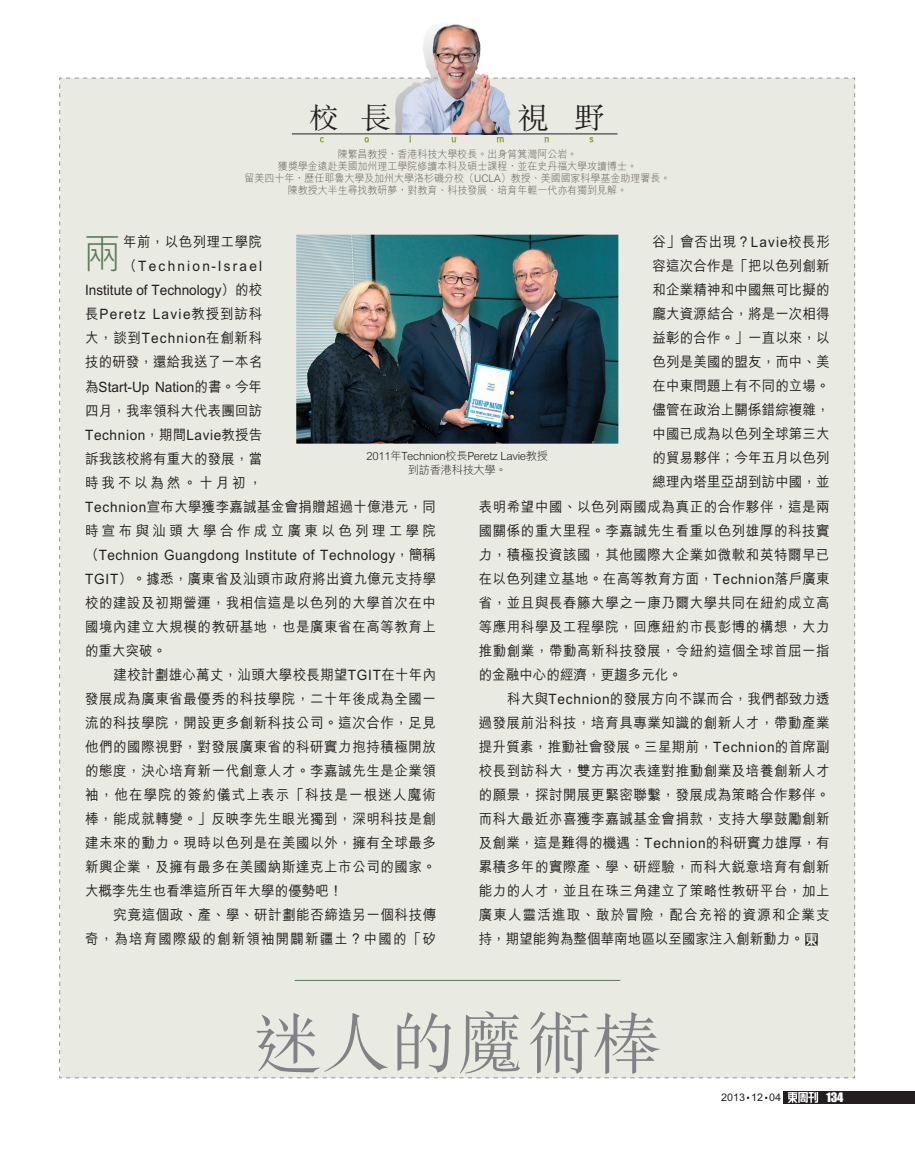
<style>
.page{position:relative;width:915px;height:1149px;background:#fff}
.page>*{position:absolute;margin:0;border:0;box-sizing:border-box;transform-origin:0 0}
.t1{font:300 67.5px "M Sung HK";letter-spacing:.005em;color:#808285}
.t2{font:300 41.25px "M Hei HK";color:#597758;scale:.91 1}
.t3{font:300 30px "M Sung HK";color:#231f20}
.t4{font:500 14.25px/24px "M Hei HK";letter-spacing:.04em;color:#231f20;scale:.95 1}
.t5{font:500 14.25px "M Hei HK";letter-spacing:.01em;color:#231f20;scale:.95 1}
.t6{font:500 14.25px/24px "M Hei HK";color:#231f20;text-align:right;scale:.95 1}
.t7{font:500 14.25px "M Hei HK";letter-spacing:.02em;color:#231f20;scale:.95 1}
.t8{font:500 14.25px/24px "M Hei HK";letter-spacing:.085em;color:#231f20;text-align:right;scale:.95 1}
.t9{font:500 14.25px "M Hei HK";letter-spacing:.015em;color:#231f20;scale:.95 1}
.t10{font:12px "Impact";color:#fff;scale:1.05 1}
.t11{font:300 11.25px/13.5px "M Hei HK";letter-spacing:-.025em;color:#231f20;text-align:center}
.t12{font:300 10.5px/12px "M Hei HK";color:#645e55;text-align:center;scale:.95 1}
.t13{font:500 10.5px "M Hei HK";color:#231f20}
</style>
<div class="page">
<img style="left:382px;top:24px;width:150px;height:54px">
<div style="left:783px;top:1090px;width:131px;height:13px;background:#231f20"></div>
<img style="left:787px;top:1092px;width:31px;height:10px">
<div style="left:59px;top:78px;width:795px;height:1000px;background:#e9eae1"></div>
<img style="left:296px;top:234px;width:322px;height:209px">
<h3 class="t3" style="left:517px;top:97px;width:89px">視 野</h3>
<h3 class="t3" style="left:308px;top:97px;width:85px">校 長</h3>
<p class="t12" style="left:244px;top:148px;width:450px">陳繁昌教授，香港科技大學校長。出身筲箕灣阿公岩。<br>獲獎學金遠赴美國加州理工學院修讀本科及碩士課程，並在史丹福大學攻讀博士。<br>留美四十年，歷任耶魯大學及加州大學洛杉磯分校（UCLA）教授、美國國家科學基金助理署長。陳教授大半生尋找教研夢，對教育、科技發展、培育年輕一代亦有獨到見解。</p>
<p class="t4" style="left:652px;top:229px;width:188px">谷」會否出現？Lavie校長形</p>
<p class="t5" style="left:652px;top:256px;width:188px">容這次合作是「把以色列創新</p>
<p class="t5" style="left:652px;top:280px;width:188px">和企業精神和中國無可比擬的</p>
<p class="t5" style="left:652px;top:304px;width:188px">龐大資源結合，將是一次相得</p>
<p class="t5" style="left:652px;top:328px;width:188px">益彰的合作。」一直以來，以</p>
<p class="t5" style="left:652px;top:352px;width:188px">色列是美國的盟友，而中、美</p>
<p class="t5" style="left:652px;top:376px;width:188px">在中東問題上有不同的立場。</p>
<p class="t5" style="left:652px;top:400px;width:188px">儘管在政治上關係錯綜複雜，</p>
<p class="t5" style="left:652px;top:423px;width:188px">中國已成為以色列全球第三大</p>
<p class="t5" style="left:652px;top:447px;width:188px">的貿易夥伴；今年五月以色列</p>
<p class="t5" style="left:652px;top:471px;width:188px">總理內塔里亞胡到訪中國，並</p>
<p class="t4" style="left:478px;top:493px;width:371px">表明希望中國、以色列兩國成為真正的合作夥伴，這是兩</p>
<p class="t4" style="left:478px;top:517px;width:371px">國關係的重大里程。李嘉誠先生看重以色列雄厚的科技實</p>
<p class="t4" style="left:478px;top:541px;width:371px">力，積極投資該國，其他國際大企業如微軟和英特爾早已</p>
<p class="t7" style="left:478px;top:567px;width:371px">在以色列建立基地。在高等教育方面，Technion落戶廣東</p>
<p class="t4" style="left:478px;top:589px;width:371px">省，並且與長春籐大學之一康乃爾大學共同在紐約成立高</p>
<p class="t4" style="left:478px;top:613px;width:371px">等應用科學及工程學院，回應紐約市長彭博的構想，大力</p>
<p class="t4" style="left:478px;top:637px;width:371px">推動創業，帶動高新科技發展，令紐約這個全球首屈一指</p>
<p class="t6" style="left:478px;top:661px;width:215px">的金融中心的經濟，更趨多元化。</p>
<p class="t9" style="left:507px;top:687px;width:341px">科大與Technion的發展方向不謀而合，我們都致力透</p>
<p class="t4" style="left:478px;top:709px;width:371px">過發展前沿科技，培育具專業知識的創新人才，帶動產業</p>
<p class="t7" style="left:478px;top:735px;width:371px">提升質素，推動社會發展。三星期前，Technion的首席副</p>
<p class="t4" style="left:478px;top:757px;width:371px">校長到訪科大，雙方再次表達對推動創業及培養創新人才</p>
<p class="t4" style="left:478px;top:781px;width:371px">的願景，探討開展更緊密聯繫，發展成為策略合作夥伴。</p>
<p class="t4" style="left:478px;top:805px;width:371px">而科大最近亦喜獲李嘉誠基金會捐款，支持大學鼓勵創新</p>
<p class="t7" style="left:478px;top:831px;width:371px">及創業，這是難得的機遇：Technion的科研實力雄厚，有</p>
<p class="t4" style="left:478px;top:853px;width:371px">累積多年的實際產、學、研經驗，而科大銳意培育有創新</p>
<p class="t4" style="left:478px;top:877px;width:371px">能力的人才，並且在珠三角建立了策略性教研平台，加上</p>
<p class="t8" style="left:478px;top:901px;width:371px">廣東人靈活進取、敢於冒險，配合充裕的資源和企業支</p>
<p class="t6" style="left:478px;top:925px;width:343px">持，期望能夠為整個華南地區以至國家注入創新動力。</p>
<p class="t6" style="left:85px;top:229px;width:188px">年前，以色列理工學院<br>（ T e c h n oi n sI - ar e l<br>Institute of Technology）的校<br>Lavie教授到訪科</p>
<h2 class="t2" style="left:84px;top:225px;width:39px">兩</h2>
<p class="t4" style="left:85px;top:301px;width:371px">長Peretz<br>大，談到Technion在創新科<br>技的研發，還給我送了一本名<br>為Start-Up Nation的書。今年<br>四月，我率領科大代表團回訪<br>Technion，期間Lavie教授告<br>訴我該校將有重大的發展，當<br>時我不以為然。十月初，<br>Technion宣布大學獲李嘉誠基金會捐贈超過十億港元，同時宣布與汕頭大學合作成立廣東以色列理工學院（Technion Guangdong Institute of Technology，簡稱<br>TGIT）。據悉，廣東省及汕頭市政府將出資九億元支持學校的建設及初期營運，我相信這是以色列的大學首次在中國境內建立大規模的教研基地，也是廣東省在高等教育上的重大突破。</p>
<p class="t4" style="left:85px;top:661px;width:371px;text-align:justify;text-indent:28px">建校計劃雄心萬丈，汕頭大學校長期望TGIT在十年內發展成為廣東省最優秀的科技學院，二十年後成為全國一流的科技學院，開設更多創新科技公司。這次合作，足見他們的國際視野，對發展廣東省的科研實力抱持積極開放的態度，決心培育新一代創意人才。李嘉誠先生是企業領袖，他在學院的簽約儀式上表示「科技是一根迷人魔術棒，能成就轉變。」反映李先生眼光獨到，深明科技是創建未來的動力。現時以色列是在美國以外，擁有全球最多新興企業，及擁有最多在美國納斯達克上市公司的國家。大概李先生也看準這所百年大學的優勢吧!</p>
<p class="t8" style="left:85px;top:901px;width:371px">究竟這個政、產、學、研計劃能否締造另一個科技傳<br>奇，為培育國際級的創新領袖開闢新疆土？中國的「矽</p>
<p class="t11" style="left:366px;top:448px;width:183px">2011年Technion校長Peretz Lavie教授到訪香港科技大學。</p>
<h1 class="t1" style="left:254px;top:996px;width:408px">迷人的魔術棒</h1>
<p class="t13" style="left:721px;top:1089px;width:25px">2013</p>
<p class="t13" style="left:750px;top:1089px;width:13px">12</p>
<p class="t13" style="left:768px;top:1089px;width:13px">04</p>
<p class="t10" style="left:826px;top:1087px;width:18px">134</p>
</div>
